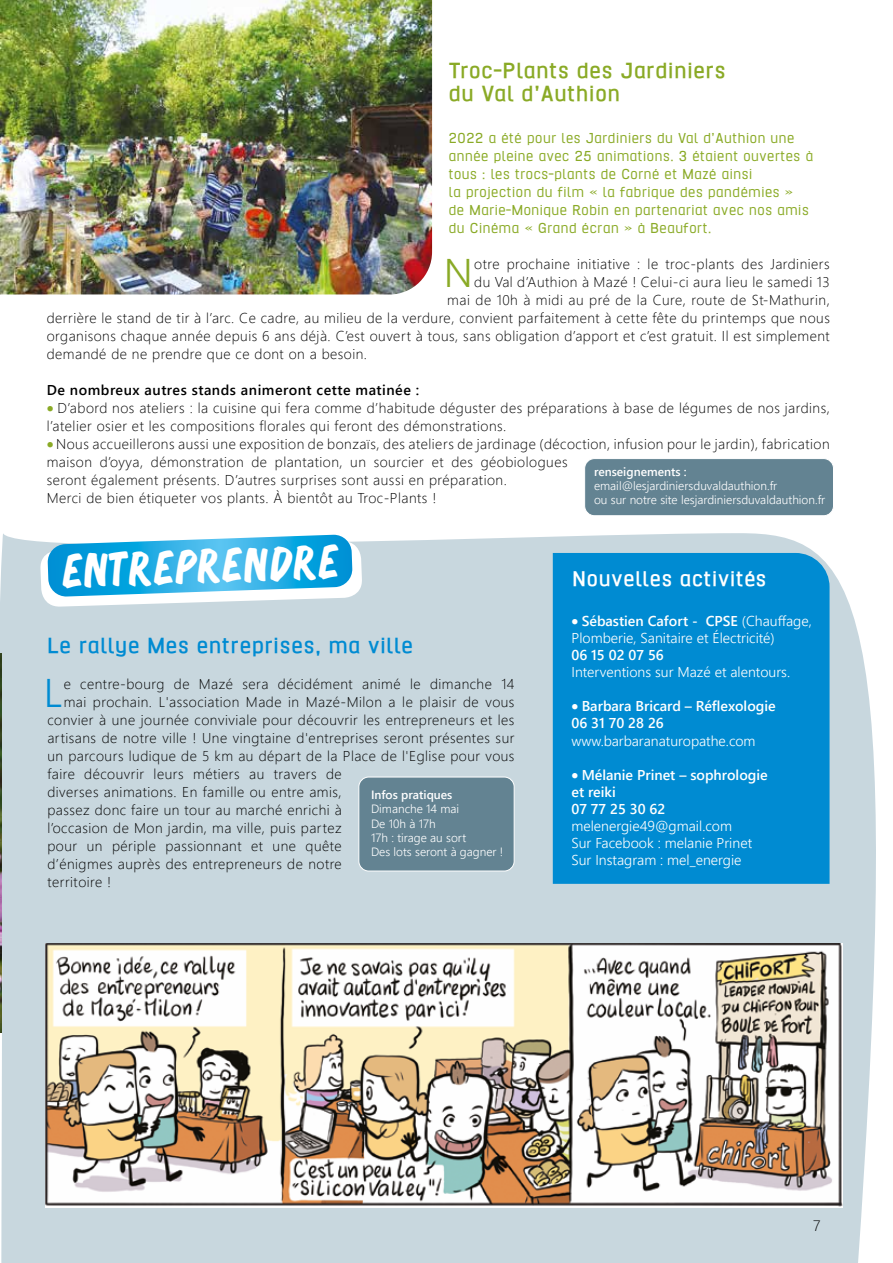
<style>
.page{position:relative;width:893px;height:1263px;background:#fff}
.page>*{position:absolute;margin:0;border:0;box-sizing:border-box;transform-origin:0 0}
.t1{font:42.45px "Bonoco";color:#fff;scale:.92 1}
.t2{font:39.9px "Webly Sleek UI Semilight";color:#8aaa26}
.t3{font:39.9px "Webly Sleek UI Semilight";color:#008bd2}
.t4{font:700 24.75px/23.4px "Hurufo&Numero";letter-spacing:.035em;color:#8aaa26}
.t5{font:700 24.75px "Hurufo&Numero";letter-spacing:.035em;color:#008bd2}
.t6{font:700 24px "Hurufo&Numero";letter-spacing:.035em;color:#fff}
.t7{font:16.5px/18px "Hurufo&Numero";letter-spacing:.035em;color:#8aaa26}
.t8{font:15px "Webly Sleek UI Light";color:#000}
.t9{font:14.25px/18px "Webly Sleek UI Light";letter-spacing:.035em;color:#000}
.t10{font:14.25px/17.1px "Webly Sleek UI Semilight";color:#fff}
.t11{font:14.25px/17.1px "Webly Sleek UI Semibold";color:#fff}
.t12{font:14.25px "Webly Sleek UI Semibold";letter-spacing:.035em;color:#000}
.t13{font:12px/14.4px "Webly Sleek UI Semilight";color:#fff}
.t14{font:12px "Webly Sleek UI Semibold";color:#fff}
.s1{color:#8aaa26}
.s2{font-family:"Webly Sleek UI Semilight"}
</style>
<div class="page">
<div style="left:0;top:533px;width:876px;height:730px;background:#c8d7de"></div>
<img style="left:0;top:654px;width:1px;height:378px">
<img style="left:0;top:0;width:432px;height:294px">
<div style="left:553px;top:553px;width:276px;height:331px;background:#008bd2"></div>
<div style="left:585px;top:459px;width:248px;height:57px;background:#638392;border-radius:10px"></div>
<div style="left:584px;top:458px;width:250px;height:58px;border:1px solid #fff;border-radius:10px"></div>
<svg style="left:40px;top:535px;width:323px;height:72px"></svg>
<div style="left:359px;top:777px;width:155px;height:94px;background:#638392;border-radius:10px"></div>
<div style="left:358px;top:777px;width:156px;height:94px;border:1px solid #fff;border-radius:10px"></div>
<img style="left:45px;top:943px;width:798px;height:264px">
<h3 class="t4" style="left:449px;top:59px;width:278px">Troc-Plants des Jardiniers du Val d’Authion</h3>
<p class="t7" style="left:449px;top:129px;width:366px">2022 a été pour les Jardiniers du Val d’Authion une année pleine avec 25 animations. 3 étaient ouvertes à tous : les trocs-plants de Corné et Mazé ainsi<br>la projection du film « la fabrique des pandémies »<br>de Marie-Monique Robin en partenariat avec nos amis du Cinéma « Grand écran » à Beaufort.</p>
<h2 class="t2" style="left:444px;top:242px;width:31px">N</h2>
<p class="t9" style="left:474px;top:254px;width:357px">otre prochaine initiative : le troc-plants des Jardiniers</p>
<p class="t9" style="left:474px;top:272px;width:357px">du Val d’Authion à Mazé ! Celui-ci aura lieu le samedi 13</p>
<p class="t9" style="left:447px;top:290px;width:384px">mai de 10h à midi au pré de la Cure, route de St-Mathurin,</p>
<p class="t9" style="left:47px;top:308px;width:785px">derrière le stand de tir à l’arc. Ce cadre, au milieu de la verdure, convient parfaitement à cette fête du printemps que nous</p>
<p class="t9" style="left:47px;top:326px;width:784px">organisons chaque année depuis 6 ans déjà. C’est ouvert à tous, sans obligation d’apport et c’est gratuit. Il est simplement</p>
<p class="t9" style="left:47px;top:344px;width:322px">demandé de ne prendre que ce dont on a besoin.</p>
<p class="t12" style="left:47px;top:379px;width:374px">De nombreux autres stands animeront cette matinée :</p>
<p class="t9" style="left:47px;top:398px;width:785px"><span class="s1">•</span> D’abord nos ateliers : la cuisine qui fera comme d’habitude déguster des préparations à base de légumes de nos jardins, l’atelier osier et les compositions florales qui feront des démonstrations.</p>
<p class="t9" style="left:47px;top:434px;width:784px"><span class="s1">•</span> Nous accueillerons aussi une exposition de bonzaïs, des ateliers de jardinage (décoction, infusion pour le jardin), fabrication maison d’oyya, démonstration de plantation, un sourcier et des géobiologues<br>seront également présents. D’autres surprises sont aussi en préparation.<br>Merci de bien étiqueter vos plants. À bientôt au Troc-Plants !</p>
<p class="t14" style="left:594px;top:462px;width:94px">renseignements :</p>
<p class="t13" style="left:594px;top:478px;width:233px">email@lesjardiniersduvaldauthion.fr<br>ou sur notre site lesjardiniersduvaldauthion.fr</p>
<h1 class="t1" style="left:61px;top:542px;width:302px;rotate:-2deg">entreprendre</h1>
<h3 class="t5" style="left:47px;top:634px;width:367px">Le rallye Mes entreprises, ma ville</h3>
<h2 class="t3" style="left:44px;top:663px;width:20px">L</h2>
<p class="t9" style="left:64px;top:674px;width:452px">e centre-bourg de Mazé sera décidément animé le dimanche 14</p>
<p class="t9" style="left:64px;top:692px;width:452px">mai prochain. L'association Made in Mazé-Milon a le plaisir de vous</p>
<p class="t9" style="left:47px;top:710px;width:469px">convier à une journée conviviale pour découvrir les entrepreneurs et les</p>
<p class="t9" style="left:47px;top:728px;width:469px">artisans de notre ville ! Une vingtaine d'entreprises seront présentes sur</p>
<p class="t9" style="left:47px;top:746px;width:469px">un parcours ludique de 5 km au départ de la Place de l'Eglise pour vous</p>
<p class="t9" style="left:47px;top:764px;width:296px">faire découvrir leurs métiers au travers de</p>
<p class="t9" style="left:47px;top:782px;width:296px">diverses animations. En famille ou entre amis,</p>
<p class="t9" style="left:47px;top:800px;width:296px">passez donc faire un tour au marché enrichi à</p>
<p class="t9" style="left:47px;top:818px;width:296px">l’occasion de Mon jardin, ma ville, puis partez</p>
<p class="t9" style="left:47px;top:836px;width:296px">pour un périple passionnant et une quête</p>
<p class="t9" style="left:47px;top:854px;width:296px">d’énigmes auprès des entrepreneurs de notre</p>
<p class="t9" style="left:47px;top:872px;width:65px">territoire !</p>
<p class="t14" style="left:371px;top:785px;width:83px">Infos pratiques</p>
<p class="t13" style="left:371px;top:801px;width:134px">Dimanche 14 mai<br>De 10h à 17h<br>17h : tirage au sort<br>Des lots seront à gagner !</p>
<h3 class="t6" style="left:572px;top:568px;width:195px">Nouvelles activités</h3>
<p class="t11" style="left:571px;top:612px;width:242px">• Sébastien Cafort - CPSE <span class="s2">(Chauffage,</span></p>
<p class="t10" style="left:571px;top:629px;width:205px">Plomberie, Sanitaire et Électricité)</p>
<p class="t11" style="left:571px;top:646px;width:94px">06 15 02 07 56</p>
<p class="t10" style="left:571px;top:663px;width:220px">Interventions sur Mazé et alentours.</p>
<p class="t11" style="left:571px;top:697px;width:206px">• Barbara Bricard – Réflexologie<br>06 31 70 28 26</p>
<p class="t10" style="left:571px;top:731px;width:186px">www.barbaranaturopathe.com</p>
<p class="t11" style="left:571px;top:765px;width:198px">• Mélanie Prinet – sophrologie et reiki<br>07 77 25 30 62</p>
<p class="t10" style="left:571px;top:817px;width:182px">melenergie49@gmail.com<br>Sur Facebook : melanie Prinet<br>Sur Instagram : mel_energie</p>
<p class="t8" style="left:813px;top:1215px;width:9px">7</p>
</div>
